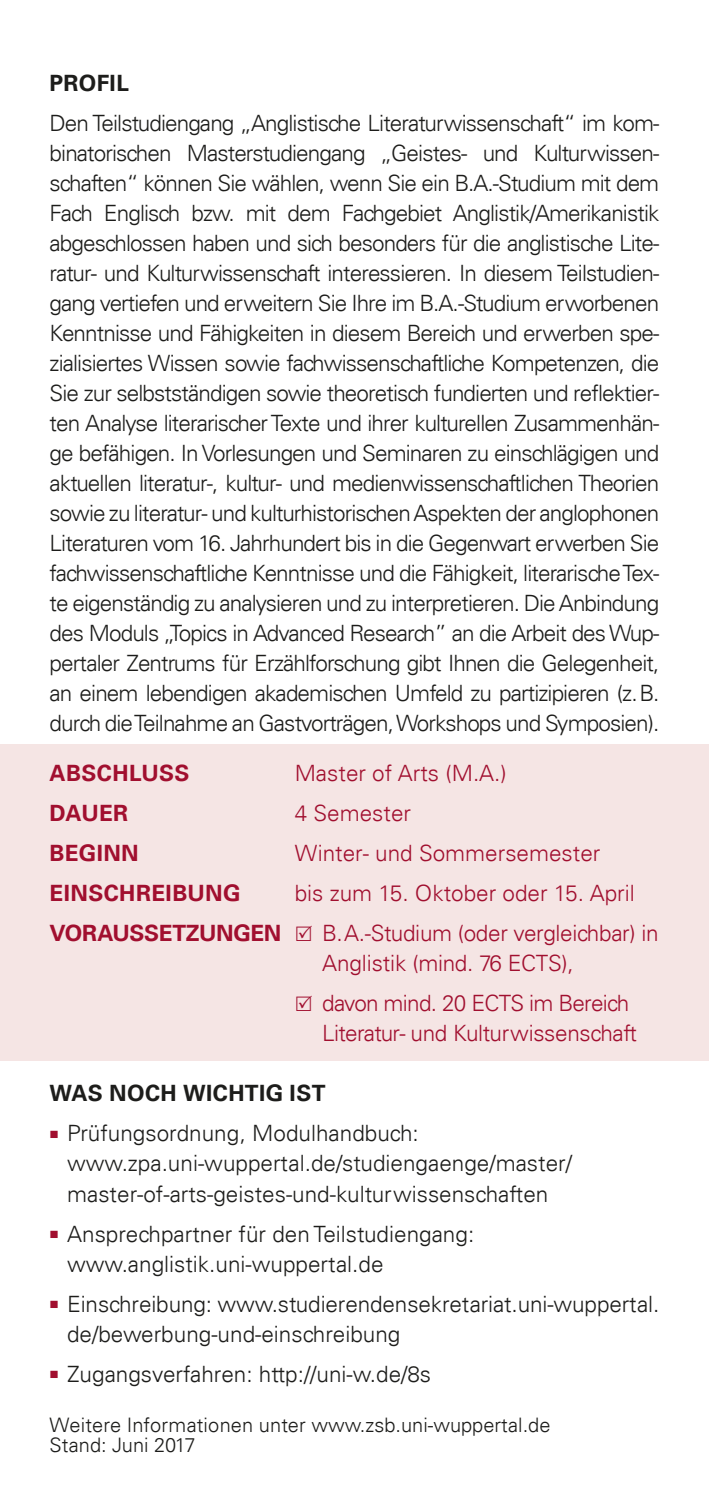
<style>
.page{position:relative;width:709px;height:1489px;background:#fff}
.page>*{position:absolute;margin:0;border:0;box-sizing:border-box;transform-origin:0 0}
.t1{font:300 22.5px/30px "Univers LT";color:#1d1d1b}
.t2{font:300 22.5px/30px "Univers LT";letter-spacing:-.015em;color:#a10f2f}
.t3{font:700 22.5px "Univers LT";letter-spacing:.01em;color:#a10f2f}
.t4{font:700 22.5px "Univers LT";letter-spacing:.015em;color:#1d1d1b}
.t5{font:700 22.5px "Univers LT";letter-spacing:-.015em;color:#a10f2f}
.t6{font:300 20px/20px "Univers LT";color:#1d1d1b}
.s1{color:#a10f2f}
</style>
<div class="page">
<div style="left:0;top:744px;width:709px;height:317px;background:#f5e5e4"></div>
<p class="t4" style="left:50px;top:70px;width:81px">PROFIL</p>
<p class="t1" style="left:50px;top:108px;width:611px;text-align:justify">Den Teilstudiengang „Anglistische Literaturwissenschaft“ im kom&shy;binatorischen Masterstudiengang „Geistes- und Kulturwissen&shy;schaften“ können Sie wählen, wenn Sie ein B.A.-Studium mit dem Fach Englisch bzw. mit dem Fachgebiet Anglistik/Amerikanistik abgeschlossen haben und sich besonders für die anglistische Lite&shy;ratur- und Kulturwissenschaft interessieren. In diesem Teilstudien&shy;gang vertiefen und erweitern Sie Ihre im B.A.-Studium erworbenen Kenntnisse und Fähigkeiten in diesem Bereich und erwerben spe&shy;zialisiertes Wissen sowie fachwissenschaftliche Kompetenzen, die Sie zur selbstständigen sowie theoretisch fundierten und reflektier&shy;ten Analyse literarischer Texte und ihrer kulturellen Zusammenhän&shy;ge befähigen. In Vorlesungen und Seminaren zu einschlägigen und aktuellen literatur-, kultur- und medienwissenschaftlichen Theorien sowie zu literatur- und kulturhistorischen Aspekten der anglophonen Literaturen vom 16. Jahrhundert bis in die Gegenwart erwerben Sie fachwissenschaftliche Kenntnisse und die Fähigkeit, literarische Tex&shy;te eigenständig zu analysieren und zu interpretieren. Die Anbindung des Moduls „Topics in Advanced Research” an die Arbeit des Wup&shy;pertaler Zentrums für Erzählforschung gibt Ihnen die Gelegenheit, an einem lebendigen akademischen Umfeld zu partizipieren (z.B. durch die Teilnahme an Gastvorträgen, Workshops und Symposien).</p>
<p class="t3" style="left:50px;top:760px;width:141px">ABSCHLUSS</p>
<p class="t2" style="left:295px;top:758px;width:213px">Master of Arts (M.A.)</p>
<p class="t3" style="left:50px;top:800px;width:80px">DAUER</p>
<p class="t2" style="left:295px;top:798px;width:118px">4 Semester</p>
<p class="t3" style="left:50px;top:840px;width:91px">BEGINN</p>
<p class="t2" style="left:295px;top:838px;width:307px">Winter- und Sommersemester</p>
<p class="t3" style="left:50px;top:880px;width:193px">EINSCHREIBUNG</p>
<p class="t2" style="left:295px;top:878px;width:341px">bis zum 15. Oktober oder 15. April</p>
<p class="t5" style="left:50px;top:920px;width:233px">VORAUSSETZUNGEN</p>
<p class="t2" style="left:322px;top:918px;width:338px">B.A.-Studium (oder vergleichbar) in<br>Anglistik (mind. 76 ECTS),</p>
<p class="t2" style="left:322px;top:988px;width:316px">davon mind. 20 ECTS im Bereich<br>Literatur- und Kulturwissenschaft</p>
<p class="t4" style="left:50px;top:1080px;width:277px">WAS NOCH WICHTIG IST</p>
<p class="t1" style="left:67px;top:1118px;width:506px;text-indent:-17px"><span class="s1">■</span> Prüfungsordnung, Modulhandbuch: www.zpa.uni-wuppertal.de/studiengaenge/master/ master-of-arts-geistes-und-kulturwissenschaften</p>
<p class="t1" style="left:67px;top:1218px;width:408px;text-indent:-17px"><span class="s1">■</span> Ansprechpartner für den Teilstudiengang: www.anglistik.uni-wuppertal.de</p>
<p class="t1" style="left:67px;top:1288px;width:593px;text-indent:-17px"><span class="s1">■</span> Einschreibung: www.studierendensekretariat.uni-wuppertal. de/bewerbung-und-einschreibung</p>
<p class="t1" style="left:50px;top:1358px;width:383px"><span class="s1">■</span> Zugangsverfahren: http://uni-w.de/8s</p>
<p class="t6" style="left:50px;top:1414px;width:502px">Weitere Informationen unter www.zsb.uni-wuppertal.de<br>Stand: Juni 2017</p>
</div>
